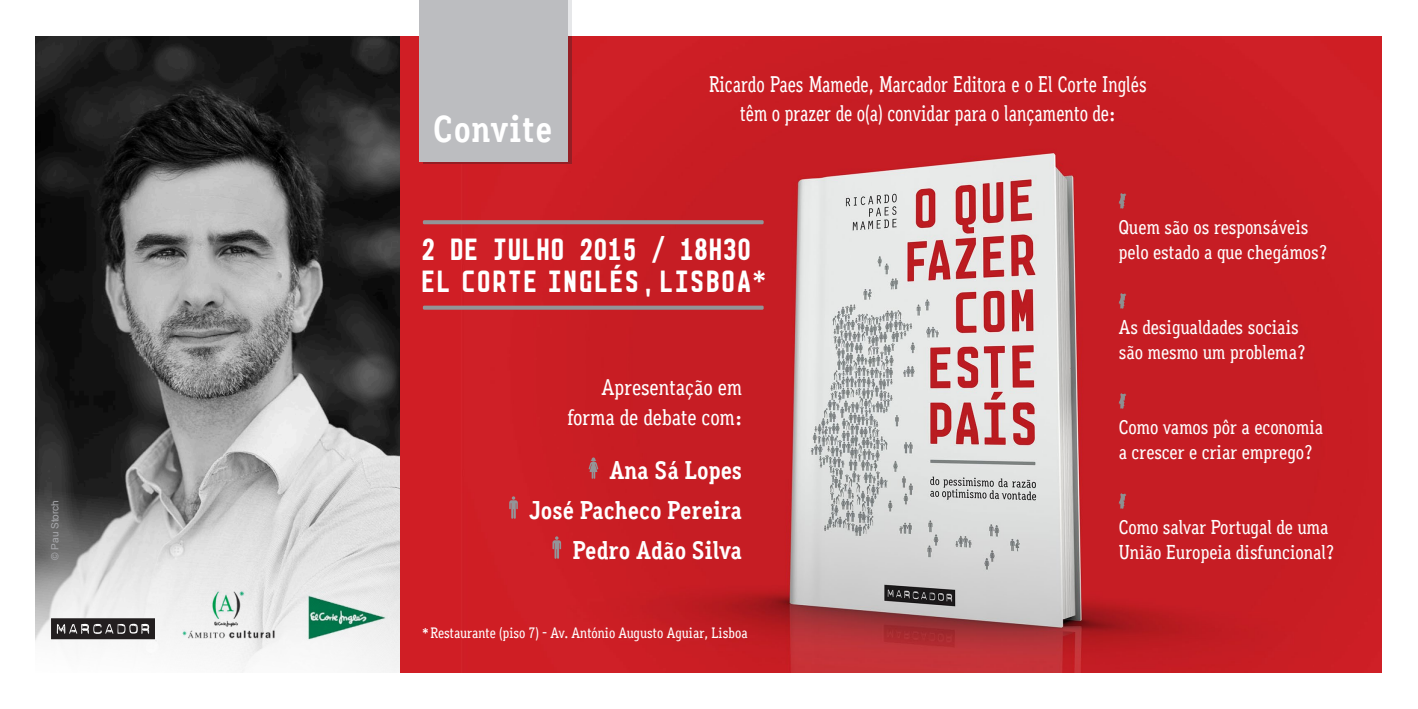
<style>
.page{position:relative;width:1418px;height:709px;background:#fff}
.page>*{position:absolute;margin:0;border:0;box-sizing:border-box;transform-origin:0 0}
.t1{font:700 38px "Aaux Office";letter-spacing:.025em;color:#fff}
.t2{font:32.5px "Arete Mono";letter-spacing:-.025em;color:#fff}
.t3{font:32.5px "Arete Mono";letter-spacing:-.055em;color:#fff}
.t4{font:700 25.5px "Aaux Office";color:#fff}
.t5{font:500 22.5px/29.2px "Aaux Office";color:#fff;text-align:center;scale:.89 1}
.t6{font:500 22.5px "Aaux Office";color:#fff}
.t7{font:500 20px "Aaux Office";color:#fff}
.t8{font:500 15px "Aaux Office";color:#fff}
.t9{font:10px "Arial";color:#a8a9ad}
.s1{font-family:"Arete Mono";font-weight:400}
</style>
<div class="page">
<div style="left:0;top:0;width:1416px;height:709px;background:#d01e25"></div>
<img style="left:461px;top:35px;width:921px;height:638px">
<div style="left:0;top:0;width:1406px;height:35px;background:#fff"></div>
<div style="left:0;top:673px;width:1417px;height:36px;background:#fff"></div>
<div style="left:0;top:0;width:34px;height:709px;background:#fff"></div>
<div style="left:1382px;top:0;width:35px;height:709px;background:#fff"></div>
<svg style="left:423px;top:220px;width:340px;height:4px"></svg>
<div style="left:423px;top:305px;width:340px;height:5px;background:#939598"></div>
<svg style="left:588px;top:457px;width:10px;height:22px"></svg>
<svg style="left:509px;top:496px;width:9px;height:23px"></svg>
<svg style="left:552px;top:536px;width:9px;height:23px"></svg>
<svg style="left:1118px;top:193px;width:8px;height:16px"></svg>
<svg style="left:1118px;top:293px;width:8px;height:16px"></svg>
<svg style="left:1118px;top:393px;width:8px;height:16px"></svg>
<svg style="left:1118px;top:493px;width:8px;height:16px"></svg>
<svg style="left:34px;top:35px;width:365px;height:638px"></svg>
<img style="left:300px;top:571px;width:92px;height:92px">
<img style="left:181px;top:567px;width:95px;height:95px">
<svg style="left:51px;top:618px;width:104px;height:21px"></svg>
<svg style="left:423px;top:35px;width:148px;height:129px"></svg>
<div style="left:423px;top:0;width:148px;height:35px;background:#e6e7e9"></div>
<div style="left:419px;top:0;width:149px;height:161px;background:#bcbdc0"></div>
<p class="t9" style="left:48px;top:560px;width:61px;rotate:-90deg">© Pau Storch</p>
<p class="t1" style="left:433px;top:107px;width:121px">Convite</p>
<p class="t5" style="left:709px;top:69px;width:493px">Ricardo Paes Mamede, Marcador Editora e o El Corte Inglés têm o prazer de o(a) convidar para o lançamento de:</p>
<p class="t3" style="left:423px;top:225px;width:334px">2 DE JULHO 2015 / 18H30</p>
<p class="t2" style="left:423px;top:258px;width:348px">EL CORTE INGLÉS, LISBOA*</p>
<p class="t6" style="left:601px;top:374px;width:142px">Apresentação em</p>
<p class="t6" style="left:567px;top:404px;width:176px">forma de debate com:</p>
<p class="t4" style="left:609px;top:455px;width:134px">Ana Sá Lopes</p>
<p class="t4" style="left:529px;top:495px;width:215px">José Pacheco Pereira</p>
<p class="t4" style="left:572px;top:535px;width:171px">Pedro Adão Silva</p>
<p class="t8" style="left:423px;top:624px;width:326px"><span class="s1">*</span>Restaurante (piso 7) - Av. António Augusto Aguiar, Lisboa</p>
<p class="t7" style="left:1118px;top:215px;width:191px">Quem são os responsáveis</p>
<p class="t7" style="left:1118px;top:240px;width:210px">pelo estado a que chegámos?</p>
<p class="t7" style="left:1118px;top:315px;width:182px">As desigualdades sociais</p>
<p class="t7" style="left:1118px;top:340px;width:188px">são mesmo um problema?</p>
<p class="t7" style="left:1118px;top:415px;width:206px">Como vamos pôr a economia</p>
<p class="t7" style="left:1118px;top:440px;width:196px">a crescer e criar emprego?</p>
<p class="t7" style="left:1118px;top:515px;width:211px">Como salvar Portugal de uma</p>
<p class="t7" style="left:1118px;top:540px;width:217px">União Europeia disfuncional?</p>
</div>
